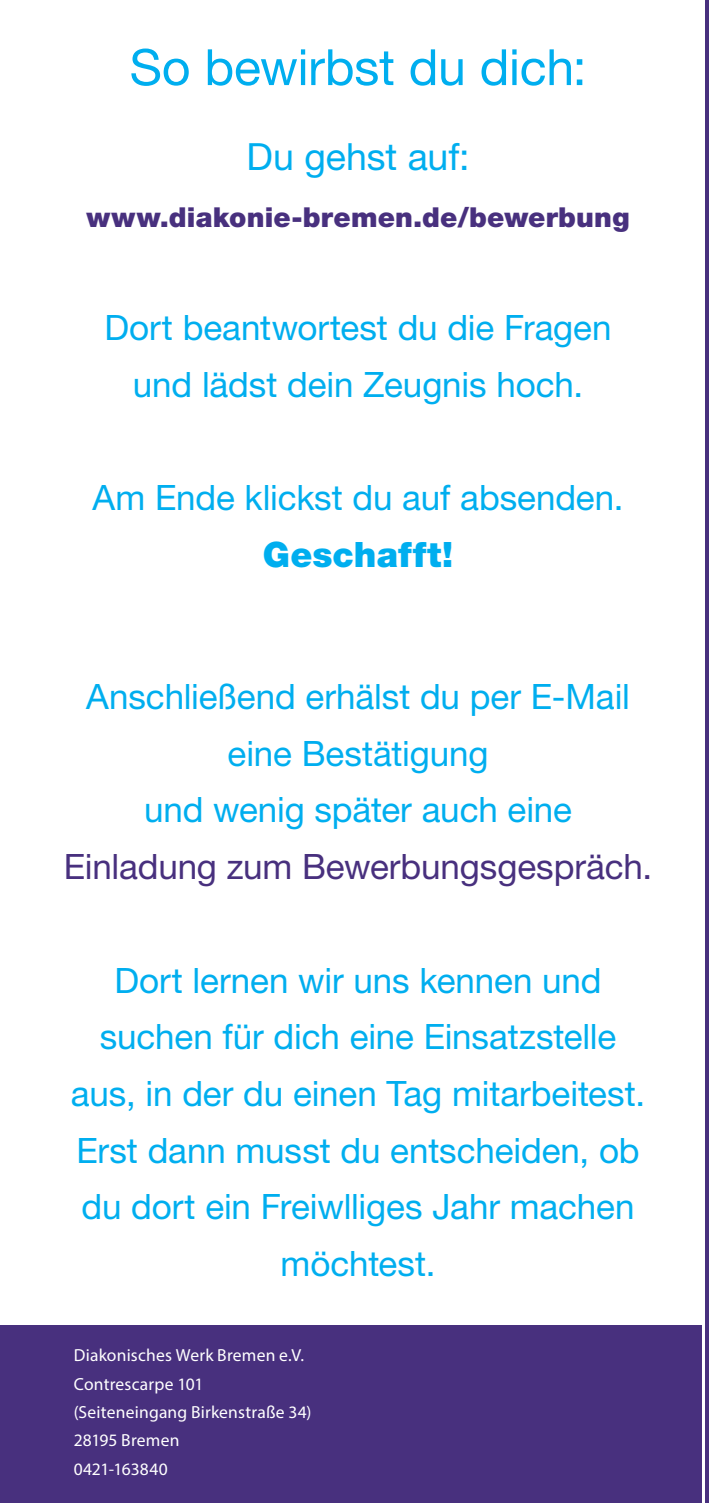
<style>
.page{position:relative;width:709px;height:1503px;background:#fff}
.page>*{position:absolute;margin:0;border:0;box-sizing:border-box;transform-origin:0 0}
.t1{font:50px "Helvetica Neue LT Std";letter-spacing:-.005em;color:#00aeef}
.t2{font:37.5px "Helvetica Neue LT Std";letter-spacing:-.005em;color:#00aeef}
.t3{font:35px/56.8px "Helvetica Neue LT Std";letter-spacing:-.005em;color:#00aeef;text-align:center}
.t4{font:35px "Helvetica Neue LT Std";letter-spacing:-.005em;color:#48307e}
.t5{font:900 35px "Helvetica Neue LT Std";letter-spacing:.005em;color:#00aeef}
.t6{font:900 27.5px "Helvetica Neue LT Std";letter-spacing:.005em;color:#48307e}
.t7{font:17.5px/28.2px "Myriad Pro";letter-spacing:.015em;color:#fff}
</style>
<div class="page">
<div style="left:0;top:1325px;width:702px;height:177px;background:#48307e"></div>
<hr style="left:705px;top:0;width:4px;height:1502px;background:#48307e">
<h1 class="t1" style="left:129px;top:37px;width:458px">So bewirbst du dich:</h1>
<p class="t2" style="left:247px;top:134px;width:224px">Du gehst auf:</p>
<p class="t6" style="left:86px;top:201px;width:545px">www.diakonie-bremen.de/bewerbung</p>
<p class="t3" style="left:104px;top:299px;width:508px">Dort beantwortest du die Fragen und lädst dein Zeugnis hoch.</p>
<p class="t3" style="left:92px;top:469px;width:532px">Am Ende klickst du auf absenden.</p>
<p class="t5" style="left:263px;top:534px;width:192px">Geschafft!</p>
<p class="t3" style="left:86px;top:667px;width:545px">Anschließend erhälst du per E-Mail eine Bestätigung<br>und wenig später auch eine</p>
<p class="t4" style="left:64px;top:845px;width:589px">Einladung zum Bewerbungsgespräch.</p>
<p class="t3" style="left:71px;top:951px;width:576px">Dort lernen wir uns kennen und suchen für dich eine Einsatzstelle aus, in der du einen Tag mitarbeitest.<br>Erst dann musst du entscheiden, ob du dort ein Freiwlliges Jahr machen möchtest.</p>
<p class="t7" style="left:74px;top:1340px;width:239px">Diakonisches Werk Bremen e.V.<br>Contrescarpe 101 (Seiteneingang Birkenstraße 34)<br>28195 Bremen<br>0421-163840</p>
</div>
